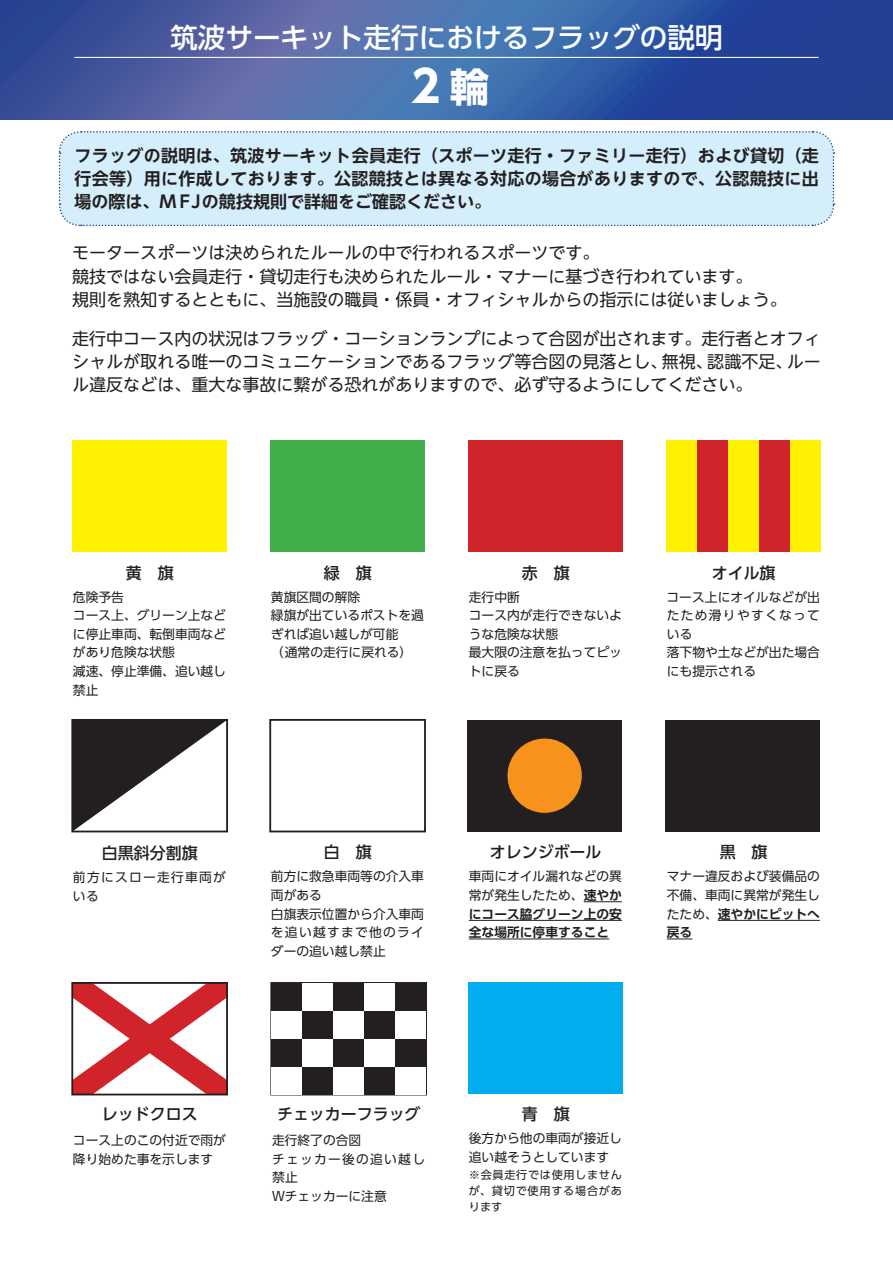
<style>
.page{position:relative;width:893px;height:1263px;background:#fff}
.page>*{position:absolute;margin:0;border:0;box-sizing:border-box;transform-origin:0 0}
.t1{font:700 43.65px "UD Shin Go Pro";color:#fff}
.t2{font:500 27.6px "UD Shin Go Pro";color:#fff}
.t3{font:16.95px/23.4px "UD Shin Go NT Pro";color:#231f20}
.t4{font:700 16.95px/23.4px "UD Shin Go NT Pro De";color:#231f20;text-align:justify}
.t5{font:500 15.9px "UD Shin Go Pro";color:#231f20}
.t6{font:12.75px/18.6px "UD Shin Go Pro";color:#231f20}
.t7{font:700 12.75px/18.6px "UD Shin Go Pro De";color:#231f20}
.t8{font:12.75px/18.6px "UD Shin Go Pro";letter-spacing:.1em;color:#231f20}
.t9{font:11.1px/15.9px "UD Shin Go Pro";letter-spacing:.06em;color:#231f20;text-align:justify}
.s1{font-size:39.3px}
.s2{font-family:"UD Shin Go Pro De";font-weight:700}
.s3{font-family:"UD Shin Go Pro";font-weight:400}
</style>
<div class="page">
<div style="left:58px;top:131px;width:777px;height:96px;background:#d4effb"></div>
<div style="left:468px;top:982px;width:155px;height:111px;background:#00aeef"></div>
<div style="left:270px;top:982px;width:157px;height:113px;border:2px solid #231f20"></div>
<div style="left:271px;top:983px;width:31px;height:28px;background:#231f20"></div>
<div style="left:271px;top:1011px;width:31px;height:28px;background:#fff"></div>
<div style="left:271px;top:1039px;width:31px;height:28px;background:#231f20"></div>
<div style="left:271px;top:1067px;width:31px;height:27px;background:#fff"></div>
<div style="left:302px;top:983px;width:31px;height:28px;background:#fff"></div>
<div style="left:302px;top:1011px;width:31px;height:28px;background:#231f20"></div>
<div style="left:302px;top:1067px;width:31px;height:27px;background:#231f20"></div>
<div style="left:333px;top:983px;width:31px;height:28px;background:#231f20"></div>
<div style="left:333px;top:1039px;width:31px;height:28px;background:#231f20"></div>
<div style="left:333px;top:1067px;width:31px;height:27px;background:#fff"></div>
<div style="left:364px;top:983px;width:31px;height:28px;background:#fff"></div>
<div style="left:364px;top:1011px;width:31px;height:28px;background:#231f20"></div>
<div style="left:364px;top:1067px;width:31px;height:27px;background:#231f20"></div>
<div style="left:395px;top:983px;width:31px;height:28px;background:#231f20"></div>
<div style="left:395px;top:1011px;width:31px;height:28px;background:#fff"></div>
<div style="left:395px;top:1039px;width:31px;height:28px;background:#231f20"></div>
<div style="left:395px;top:1067px;width:31px;height:27px;background:#fff"></div>
<div style="left:72px;top:440px;width:155px;height:112px;background:#fff101"></div>
<div style="left:270px;top:440px;width:155px;height:112px;background:#40ae49"></div>
<div style="left:468px;top:440px;width:155px;height:112px;background:#d1232a"></div>
<div style="left:666px;top:440px;width:31px;height:112px;background:#fff101"></div>
<div style="left:697px;top:440px;width:31px;height:112px;background:#d1232a"></div>
<div style="left:728px;top:440px;width:31px;height:112px;background:#fff101"></div>
<div style="left:759px;top:440px;width:31px;height:112px;background:#d1232a"></div>
<div style="left:790px;top:440px;width:31px;height:112px;background:#fff101"></div>
<div style="left:269px;top:719px;width:157px;height:113px;border:2px solid #231f20"></div>
<hr style="left:584px;top:901px;width:38px;height:1px;background:#231f20">
<hr style="left:469px;top:920px;width:153px;height:1px;background:#231f20">
<hr style="left:469px;top:939px;width:140px;height:1px;background:#231f20">
<div style="left:665px;top:720px;width:155px;height:111px;background:#231f20"></div>
<hr style="left:718px;top:920px;width:102px;height:1px;background:#231f20">
<svg style="left:667px;top:939px;width:25px;height:1px"></svg>
<div style="left:467px;top:720px;width:155px;height:111px;background:#231f20"></div>
<div style="left:507px;top:738px;width:75px;height:75px;background:#f7931d;border-radius:50%"></div>
<div style="left:507px;top:738px;width:75px;height:75px;border:1px solid #231f20;border-radius:50%"></div>
<div style="left:71px;top:719px;width:157px;height:113px;border:2px solid #231f20"></div>
<svg style="left:72px;top:720px;width:155px;height:111px"></svg>
<svg style="left:74px;top:985px;width:151px;height:107px"></svg>
<div style="left:71px;top:982px;width:157px;height:113px;border:2px solid #231f20"></div>
<svg style="left:0;top:0;width:893px;height:119px;background:#3d5ba2"></svg>
<hr style="left:74px;top:57px;width:745px;height:1px;background:#fff">
<h2 class="t2" style="left:170px;top:15px;width:554px">筑波サーキット走行におけるフラッグの説明</h2>
<h1 class="t1" style="left:404px;top:51px;width:87px">２<span class="s1">輪</span></h1>
<h3 class="t4" style="left:74px;top:143px;width:746px">フラッグの説明は、筑波サーキット会員走行（スポーツ走行・ファミリー走行）および貸切（走行会等）用に作成しております。公認競技とは異なる対応の場合がありますので、公認競技に出場の際は、ＭＦＪの競技規則で詳細をご確認ください。</h3>
<h3 class="t3" style="left:72px;top:241px;width:716px">モータースポーツは決められたルールの中で行われるスポーツです。<br>競技ではない会員走行・貸切走行も決められたルール・マナーに基づき行われています。<br>規則を熟知するとともに、当施設の職員・係員・オフィシャルからの指示には従いましょう。</h3>
<h3 class="t3" style="left:72px;top:326px;width:750px;text-align:right">走行中コース内の状況はフラッグ・コーションランプによって合図が出されます。走行者とオフィルー</h3>
<h3 class="t3" style="left:72px;top:349px;width:682px">シャルが取れる唯一のコミュニケーションであるフラッグ等合図の見落とし、<br>ル違反などは、重大な事故に繋がる恐れがありますので、必ず守るようにしてください。</h3>
<h3 class="t3" style="left:662px;top:349px;width:53px">無視、</h3>
<h3 class="t3" style="left:707px;top:349px;width:87px">認識不足、</h3>
<p class="t5" style="left:126px;top:560px;width:49px">黄　旗</p>
<p class="t6" style="left:73px;top:587px;width:155px">危険予告<br>コース上、グリーン上などに停止車両、転倒車両などがあり危険な状態<br>減速、停止準備、追い越し禁止</p>
<p class="t5" style="left:324px;top:560px;width:49px">緑　旗</p>
<p class="t6" style="left:271px;top:587px;width:155px">黄旗区間の解除<br>緑旗が出ているポストを過ぎれば追い越しが可能<br>（通常の走行に戻れる(</p>
<p class="t5" style="left:522px;top:560px;width:49px">赤　旗</p>
<p class="t6" style="left:469px;top:587px;width:155px">走行中断<br>コース内が走行できないような危険な状態<br>最大限の注意を払ってピットに戻る</p>
<p class="t5" style="left:712px;top:560px;width:65px">オイル旗</p>
<p class="t6" style="left:667px;top:587px;width:155px">コース上にオイルなどが出たため滑りやすくなっている<br>落下物や土などが出た場合にも提示される</p>
<p class="t5" style="left:102px;top:840px;width:97px">白黒斜分割旗</p>
<p class="t8" style="left:73px;top:868px;width:155px">前方にスロー走行車両がいる</p>
<p class="t5" style="left:324px;top:839px;width:49px">白　旗</p>
<p class="t6" style="left:271px;top:867px;width:155px">前方に救急車両等の介入車両がある<br>白旗表示位置から介入車両を追い越すまで他のライダーの追い越し禁止</p>
<p class="t5" style="left:490px;top:839px;width:113px">オレンジボール</p>
<p class="t6" style="left:469px;top:867px;width:155px">車両にオイル漏れなどの異常が発生したため、<span class="s2">速やか</span></p>
<p class="t7" style="left:469px;top:904px;width:155px">にコース脇グリーン上の安全な場所に停車すること</p>
<p class="t5" style="left:720px;top:839px;width:49px">黒　旗</p>
<p class="t6" style="left:667px;top:867px;width:155px">マナー違反および装備品の不備、車両に異常が発生し</p>
<p class="t7" style="left:667px;top:904px;width:155px"><span class="s3">たため、</span>速やかにピットへ戻る</p>
<p class="t5" style="left:102px;top:1101px;width:97px">レッドクロス</p>
<p class="t6" style="left:73px;top:1131px;width:155px">コース上のこの付近で雨が降り始めた事を示します</p>
<p class="t5" style="left:277px;top:1101px;width:145px">チェッカーフラッグ</p>
<p class="t6" style="left:272px;top:1131px;width:155px">走行終了の合図<br>チェッカー後の追い越し禁止<br>Ｗチェッカーに注意</p>
<p class="t5" style="left:522px;top:1101px;width:49px">青　旗</p>
<p class="t6" style="left:469px;top:1129px;width:155px">後方から他の車両が接近し追い越そうとしています</p>
<p class="t9" style="left:469px;top:1167px;width:155px">※会員走行では使用しませんが、貸切で使用する場合があります</p>
</div>
